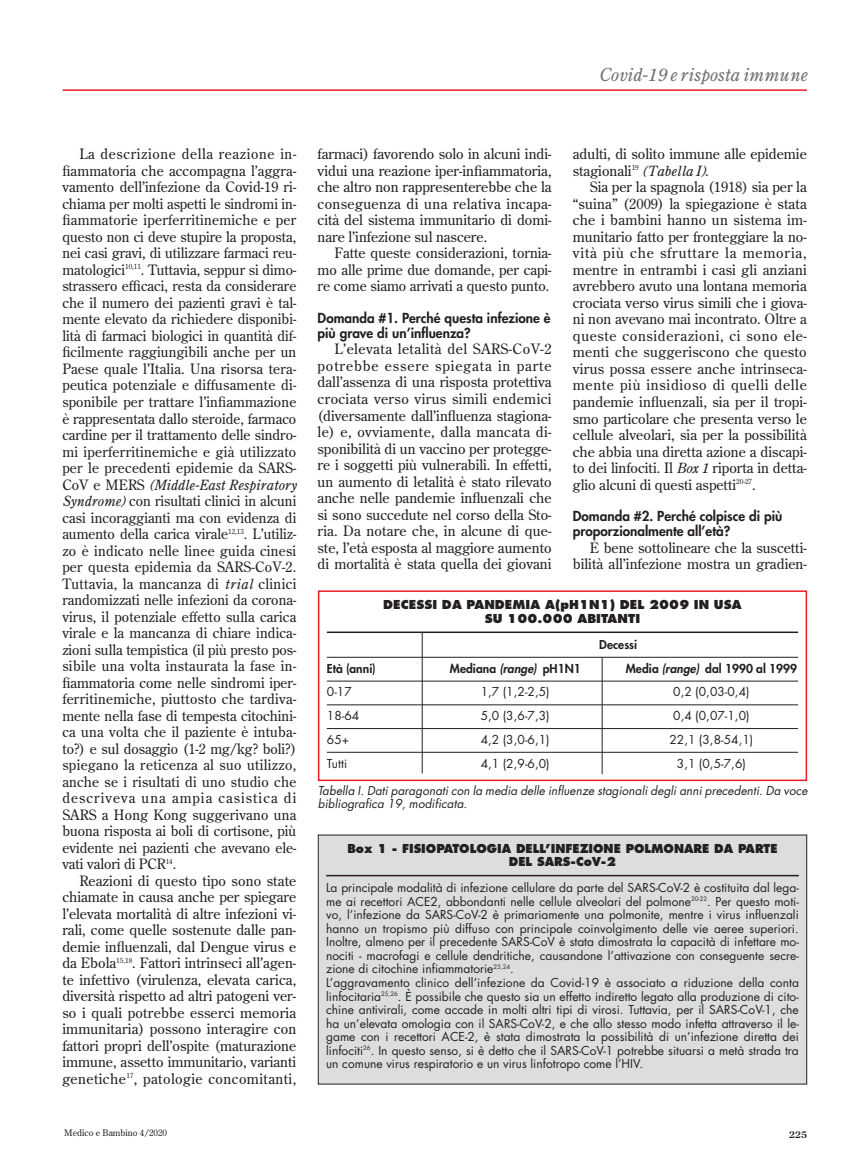
<style>
.page{position:relative;width:868px;height:1171px;background:#fff}
.page>*{position:absolute;margin:0;border:0;box-sizing:border-box;transform-origin:0 0}
.t1{font:18px "Century Oldstyle ICG Italic";letter-spacing:.005em;color:#6c6d70}
.t2{font:14.25px/16.5px "Century Old Style Std";color:#231f20;text-align:justify}
.t3{font:14.25px "Century Oldstyle ICG Italic";color:#231f20}
.t4{font:800 13.5px/15px "Futura";color:#231f20}
.t5{font:12px/13.5px "Futura";color:#231f20}
.t6{font:italic 12px/13.5px "Futura";color:#231f20}
.t7{font:800 12px/13.5px "Futura";color:#231f20;text-align:center;scale:.96 1}
.t8{font:800 12px "Futura";letter-spacing:.005em;color:#231f20}
.t9{font:800 12px/13.5px "Futura";color:#231f20;text-align:center}
.t10{font:9px "Century Old Style Std";color:#231f20}
.t11{font:700 9px "Century Old Style Std";color:#231f20}
.s1{font-family:"Century Old Style Std"}
.s2{font-family:"Century Oldstyle ICG Italic"}
.s3{font-style:italic}
</style>
<div class="page">
<hr style="left:63px;top:89px;width:744px;height:2px;background:#ee1d23">
<div style="left:318px;top:835px;width:488px;height:248px;background:#dcdddf"></div>
<div style="left:318px;top:834px;width:489px;height:250px;border:1px solid #231f20"></div>
<hr style="left:326px;top:874px;width:472px;height:2px;background:#231f20">
<div style="left:318px;top:590px;width:489px;height:191px;border:2px solid #ee1d23"></div>
<hr style="left:327px;top:631px;width:471px;height:2px;background:#231f20">
<hr style="left:327px;top:657px;width:471px;height:1px;background:#231f20">
<hr style="left:327px;top:680px;width:471px;height:1px;background:#231f20">
<hr style="left:327px;top:704px;width:471px;height:1px;background:#231f20">
<hr style="left:327px;top:728px;width:471px;height:1px;background:#231f20">
<hr style="left:327px;top:752px;width:471px;height:1px;background:#231f20">
<hr style="left:422px;top:632px;width:1px;height:141px;background:#231f20">
<hr style="left:601px;top:657px;width:1px;height:117px;background:#231f20">
<p class="t1" style="left:599px;top:63px;width:209px">Covid-19 e risposta immune</p>
<p class="t2" style="left:62px;top:146px;width:235px;text-indent:17px">La descrizione della reazione in&shy;fiammatoria che accompagna l’aggra&shy;vamento dell’infezione da Covid-19 ri&shy;chiama per molti aspetti le sindromi in&shy;fiammatorie iperferritinemiche e per questo non ci deve stupire la proposta, nei casi gravi, di utilizzare farmaci reu&shy;matologici<sup>10,11</sup>. Tuttavia, seppur si dimo&shy;strassero efficaci, resta da considerare che il numero dei pazienti gravi è tal&shy;mente elevato da richiedere disponibi&shy;lità di farmaci biologici in quantità dif&shy;ficilmente raggiungibili anche per un Paese quale l’Italia. Una risorsa tera&shy;peutica potenziale e diffusamente di&shy;sponibile per trattare l’infiammazione è rappresentata dallo steroide, farmaco cardine per il trattamento delle sindro&shy;mi iperferritinemiche e già utilizzato per le precedenti epidemie da SARS-</p>
<p class="t3" style="left:62px;top:475px;width:235px"><span class="s1">CoV e MERS</span> (Middle-East Respiratory</p>
<p class="t2" style="left:62px;top:492px;width:235px"><span class="s2">Syndrome)</span> con risultati clinici in alcuni casi incoraggianti ma con evidenza di aumento della carica virale<sup>12,13</sup>. L’utiliz&shy;zo è indicato nelle linee guida cinesi per questa epidemia da SARS-CoV-2.<br>Tuttavia, la mancanza di <span class="s2">trial</span> clinici randomizzati nelle infezioni da corona&shy;virus, il potenziale effetto sulla carica virale e la mancanza di chiare indica&shy;zioni sulla tempistica (il più presto pos&shy;sibile una volta instaurata la fase in&shy;fiammatoria come nelle sindromi iper&shy;ferritinemiche, piuttosto che tardiva&shy;mente nella fase di tempesta citochini&shy;ca una volta che il paziente è intuba&shy;to?) e sul dosaggio (1-2 mg/kg? boli?) spiegano la reticenza al suo utilizzo, anche se i risultati di uno studio che descriveva una ampia casistica di SARS a Hong Kong suggerivano una buona risposta ai boli di cortisone, più evidente nei pazienti che avevano ele&shy;vati valori di PCR<sup>14</sup>.</p>
<p class="t2" style="left:62px;top:872px;width:235px;text-indent:17px">Reazioni di questo tipo sono state chiamate in causa anche per spiegare l’elevata mortalità di altre infezioni vi&shy;rali, come quelle sostenute dalle pan&shy;demie influenzali, dal Dengue virus e da Ebola<sup>15,18</sup>. Fattori intrinseci all’agen&shy;te infettivo (virulenza, elevata carica, diversità rispetto ad altri patogeni ver&shy;so i quali potrebbe esserci memoria immunitaria) possono interagire con fattori propri dell’ospite (maturazione immune, assetto immunitario, varianti genetiche<sup>17</sup>, patologie concomitanti,</p>
<p class="t2" style="left:317px;top:146px;width:235px">farmaci) favorendo solo in alcuni indi&shy;vidui una reazione iper-infiammatoria, che altro non rappresenterebbe che la conseguenza di una relativa incapa&shy;cità del sistema immunitario di domi&shy;nare l’infezione sul nascere.</p>
<p class="t2" style="left:317px;top:245px;width:235px;text-indent:17px">Fatte queste considerazioni, tornia&shy;mo alle prime due domande, per capi&shy;re come siamo arrivati a questo punto.</p>
<p class="t4" style="left:317px;top:310px;width:234px">Domanda #1. Perché questa infezione è più grave di un’influenza?</p>
<p class="t2" style="left:317px;top:341px;width:235px;text-indent:17px">L’elevata letalità del SARS-CoV-2 potrebbe essere spiegata in parte dall’assenza di una risposta protettiva crociata verso virus simili endemici (diversamente dall’influenza stagiona&shy;le) e, ovviamente, dalla mancata di&shy;sponibilità di un vaccino per protegge&shy;re i soggetti più vulnerabili. In effetti, un aumento di letalità è stato rilevato anche nelle pandemie influenzali che si sono succedute nel corso della Sto&shy;ria. Da notare che, in alcune di que&shy;ste, l’età esposta al maggiore aumento di mortalità è stata quella dei giovani</p>
<p class="t2" style="left:573px;top:146px;width:235px">adulti, di solito immune alle epidemie stagionali<sup>19</sup> <span class="s2">(Tabella I)</span>.</p>
<p class="t2" style="left:573px;top:179px;width:235px;text-indent:17px">Sia per la spagnola (1918) sia per la “suina” (2009) la spiegazione è stata che i bambini hanno un sistema im&shy;munitario fatto per fronteggiare la no&shy;vità più che sfruttare la memoria, mentre in entrambi i casi gli anziani avrebbero avuto una lontana memoria crociata verso virus simili che i giova&shy;ni non avevano mai incontrato. Oltre a queste considerazioni, ci sono ele&shy;menti che suggeriscono che questo virus possa essere anche intrinseca&shy;mente più insidioso di quelli delle pandemie influenzali, sia per il tropi&shy;smo particolare che presenta verso le cellule alveolari, sia per la possibilità che abbia una diretta azione a discapi&shy;to dei linfociti. Il <span class="s2">Box 1</span> riporta in detta&shy;glio alcuni di questi aspetti<sup>20-27</sup>.</p>
<p class="t4" style="left:573px;top:508px;width:211px">Domanda #2. Perché colpisce di più proporzionalmente all’età?</p>
<p class="t2" style="left:573px;top:539px;width:235px;text-align:right">È bene sottolineare che la suscetti&shy;bilità all’infezione mostra un gradien-</p>
<p class="t9" style="left:383px;top:598px;width:360px">DECESSI DA PANDEMIA A(pH1N1) DEL 2009 IN USA<br>SU 100.000 ABITANTI</p>
<p class="t8" style="left:599px;top:636px;width:40px">Decessi</p>
<p class="t8" style="left:327px;top:660px;width:50px">Età (anni)</p>
<p class="t8" style="left:450px;top:660px;width:132px">Mediana <span class="s3">(range)</span> pH1N1</p>
<p class="t8" style="left:626px;top:660px;width:173px">Media <span class="s3">(range)</span> dal 1990 al 1999</p>
<p class="t5" style="left:327px;top:685px;width:26px">0-17</p>
<p class="t5" style="left:480px;top:685px;width:70px">1,7 (1,2-2,5)</p>
<p class="t5" style="left:673px;top:685px;width:78px">0,2 (0,03-0,4)</p>
<p class="t5" style="left:327px;top:708px;width:34px">18-64</p>
<p class="t5" style="left:480px;top:708px;width:70px">5,0 (3,6-7,3)</p>
<p class="t5" style="left:673px;top:708px;width:78px">0,4 (0,07-1,0)</p>
<p class="t5" style="left:327px;top:732px;width:24px">65+</p>
<p class="t5" style="left:480px;top:732px;width:70px">4,2 (3,0-6,1)</p>
<p class="t5" style="left:669px;top:732px;width:85px">22,1 (3,8-54,1)</p>
<p class="t5" style="left:327px;top:756px;width:22px">Tutti</p>
<p class="t5" style="left:480px;top:756px;width:70px">4,1 (2,9-6,0)</p>
<p class="t5" style="left:677px;top:756px;width:70px">3,1 (0,5-7,6)</p>
<p class="t6" style="left:318px;top:783px;width:494px">Tabella I.Datiparagonaticon la media delle influenze stagionalideglianniprecedenti.Da voce bibliografica 19, modificata.</p>
<p class="t7" style="left:347px;top:841px;width:449px">Box 1 - FISIOPATOLOGIA DELL’INFEZIONE POLMONARE DA PARTE<br>DEL SARS-CoV-2</p>
<p class="t5" style="left:326px;top:880px;width:474px">La principale modalità di infezione cellulare da parte del SARS-CoV-2 è costituita dal lega&shy;me ai recettori ACE2, abbondanti nelle cellule alveolari del polmone<sup>20-22</sup>. Per questo moti&shy;vo, l’infezione da SARS-CoV-2 è primariamente una polmonite, mentre i virus influenzali hanno un tropismo più diffuso con principale coinvolgimento delle vie aeree superiori.<br>Inoltre, almeno per il precedente SARS-CoV è stata dimostrata la capacità di infettare mo&shy;nociti - macrofagi e cellule dendritiche, causandone l’attivazione con conseguente secre&shy;zione di citochine infiammatorie<sup>23,24</sup>.<br>L’aggravamento clinico dell’infezione da Covid-19 è associato a riduzione della conta linfocitaria<sup>25,26</sup>. È possibile che questo sia un effetto indiretto legato alla produzione di cito&shy;chine antivirali, come accade in molti altri tipi di virosi. Tuttavia, per il SARS-CoV-1, che ha un’elevata omologia con il SARS-CoV-2, e che allo stesso modo infetta attraverso il le&shy;game con i recettori ACE-2, è stata dimostrata la possibilità di un’infezione diretta dei linfociti<sup>26</sup>. In questo senso, si è detto che il SARS-CoV-1 potrebbe situarsi a metà strada tra un comune virus respiratorio e un virus linfotropo come l’HIV.</p>
<p class="t10" style="left:64px;top:1126px;width:104px">Medico e Bambino 4/2020</p>
<p class="t11" style="left:789px;top:1128px;width:19px">225</p>
</div>
